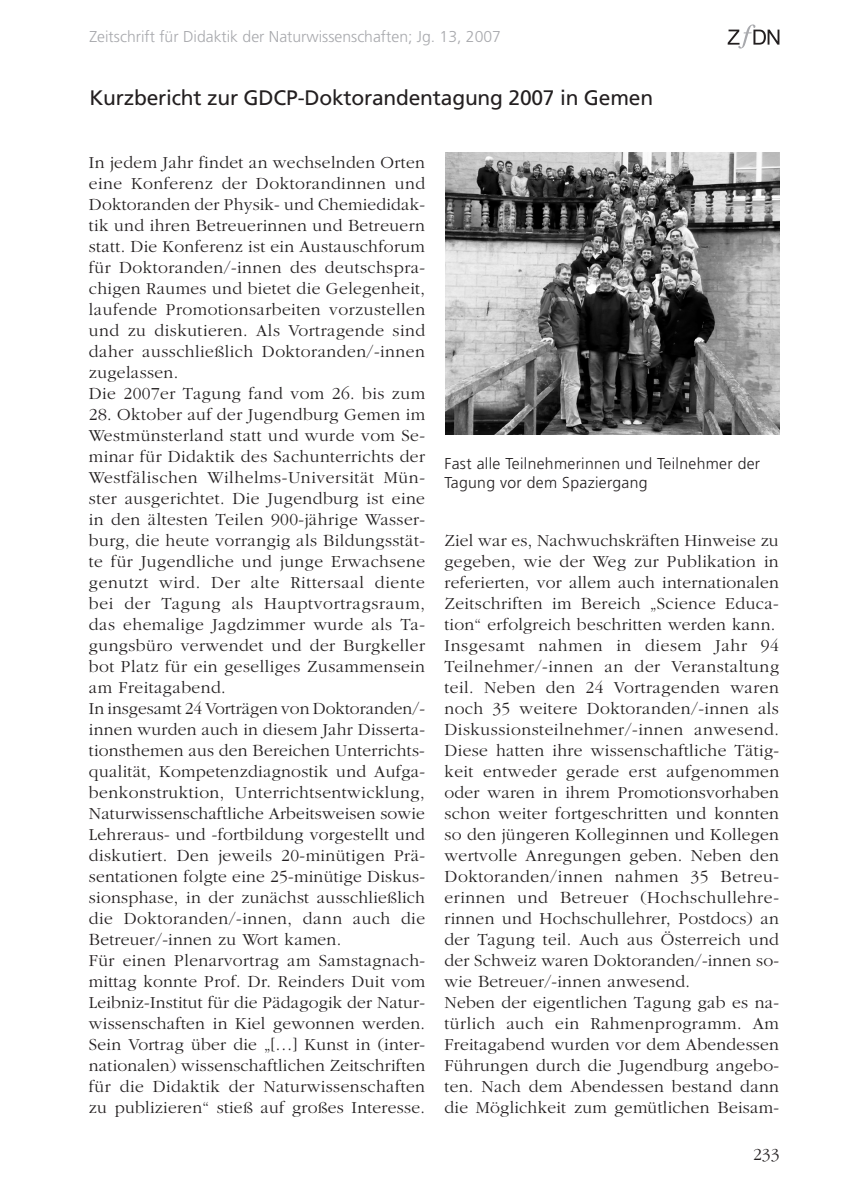
<style>
.page{position:relative;width:844px;height:1191px;background:#fff}
.page>*{position:absolute;margin:0;border:0;box-sizing:border-box;transform-origin:0 0}
.t1{font:21px "Frutiger LT";letter-spacing:-.01em;color:#231f20}
.t2{font:300 17.5px/21px "Garamond";letter-spacing:.02em;color:#231f20}
.t3{font:300 15.75px/18.9px "Frutiger LT";letter-spacing:.02em;color:#231f20}
.t4{font:300 15.75px "Frutiger LT";color:#a8a9ad}
</style>
<div class="page">
<svg style="left:727px;top:24px;width:52px;height:25px"></svg>
<img style="left:445px;top:153px;width:334px;height:281px">
<p class="t4" style="left:89px;top:27px;width:413px">Zeitschrift für Didaktik der Naturwissenschaften; Jg. 13, 2007</p>
<p class="t1" style="left:89px;top:85px;width:565px">Kurzbericht zur GDCP-Doktorandentagung 2007 in Gemen</p>
<p class="t2" style="left:89px;top:152px;width:338px">In jedem Jahr findet an wechselnden Orten eine Konferenz der Doktorandinnen und Doktoranden der Physik- und Chemiedidak&shy;tik und ihren Betreuerinnen und Betreuern statt. Die Konferenz ist ein Austauschforum für Doktoranden/-innen des deutschspra&shy;chigen Raumes und bietet die Gelegenheit, laufende Promotionsarbeiten vorzustellen und zu diskutieren. Als Vortragende sind daher ausschließlich Doktoranden/-innen zugelassen.<br>Die 2007er Tagung fand vom 26. bis zum</p>
<p class="t2" style="left:89px;top:404px;width:338px">28. Oktober auf der Jugendburg Gemen im Westmünsterland statt und wurde vom Se&shy;minar für Didaktik des Sachunterrichts der Westfälischen Wilhelms-Universität Mün&shy;ster ausgerichtet. Die Jugendburg ist eine in den ältesten Teilen 900-jährige Wasser&shy;burg, die heute vorrangig als Bildungsstät&shy;te für Jugendliche und junge Erwachsene genutzt wird. Der alte Rittersaal diente bei der Tagung als Hauptvortragsraum, das ehemalige Jagdzimmer wurde als Ta&shy;gungsbüro verwendet und der Burgkeller bot Platz für ein geselliges Zusammensein am Freitagabend.<br>In insgesamt 24 Vorträgen von Doktoranden/- innen wurden auch in diesem Jahr Disserta&shy;tionsthemen aus den Bereichen Unterrichts&shy;qualität, Kompetenzdiagnostik und Aufga&shy;benkonstruktion, Unterrichtsentwicklung, Naturwissenschaftliche Arbeitsweisen sowie Lehreraus- und -fortbildung vorgestellt und diskutiert. Den jeweils 20-minütigen Prä&shy;sentationen folgte eine 25-minütige Diskus&shy;sionsphase, in der zunächst ausschließlich die Doktoranden/-innen, dann auch die Betreuer/-innen zu Wort kamen.<br>Für einen Plenarvortrag am Samstagnach&shy;mittag konnte Prof. Dr. Reinders Duit vom Leibniz-Institut für die Pädagogik der Natur&shy;wissenschaften in Kiel gewonnen werden.<br>Sein Vortrag über die „[…] Kunst in (inter&shy;nationalen) wissenschaftlichen Zeitschriften für die Didaktik der Naturwissenschaften zu publizieren“ stieß auf großes Interesse.</p>
<p class="t3" style="left:444px;top:454px;width:317px">Fast alle Teilnehmerinnen und Teilnehmer der<br>Tagung vor dem Spaziergang</p>
<p class="t2" style="left:444px;top:530px;width:336px">Ziel war es, Nachwuchskräften Hinweise zu gegeben, wie der Weg zur Publikation in referierten, vor allem auch internationalen Zeitschriften im Bereich „Science Educa&shy;tion“ erfolgreich beschritten werden kann.<br>Insgesamt nahmen in diesem Jahr 94<br>Teilnehmer/-innen an der Veranstaltung teil. Neben den 24 Vortragenden waren noch 35 weitere Doktoranden/-innen als Diskussionsteilnehmer/-innen anwesend.<br>Diese hatten ihre wissenschaftliche Tätig&shy;keit entweder gerade erst aufgenommen oder waren in ihrem Promotionsvorhaben schon weiter fortgeschritten und konnten so den jüngeren Kolleginnen und Kollegen wertvolle Anregungen geben. Neben den Doktoranden/innen nahmen 35 Betreu&shy;erinnen und Betreuer (Hochschullehre&shy;rinnen und Hochschullehrer, Postdocs) an der Tagung teil. Auch aus Österreich und der Schweiz waren Doktoranden/-innen so&shy;wie Betreuer/-innen anwesend.<br>Neben der eigentlichen Tagung gab es na&shy;türlich auch ein Rahmenprogramm. Am Freitagabend wurden vor dem Abendessen Führungen durch die Jugendburg angebo&shy;ten. Nach dem Abendessen bestand dann die Möglichkeit zum gemütlichen Beisam-</p>
<p class="t2" style="left:753px;top:1143px;width:28px">233</p>
</div>
